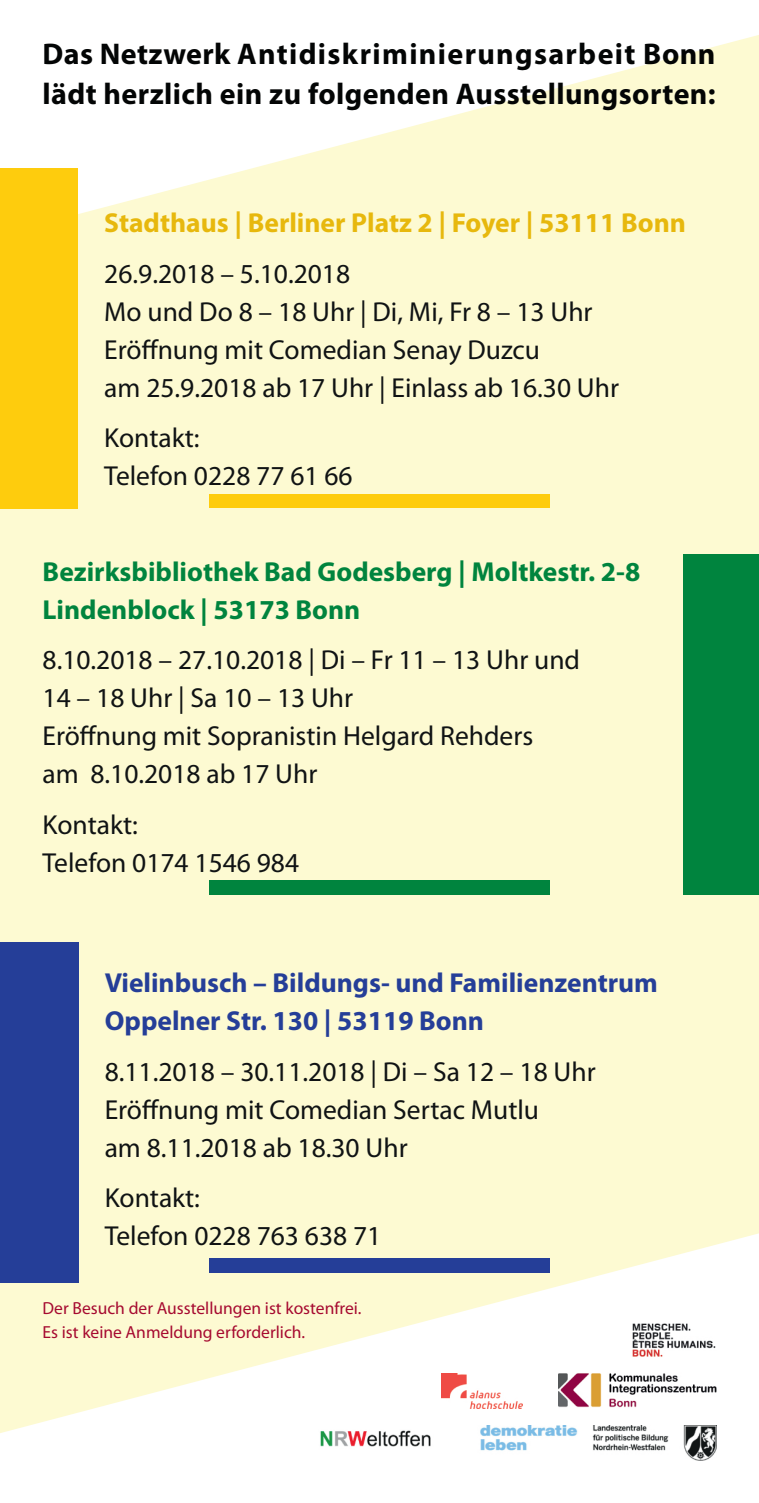
<style>
.page{position:relative;width:759px;height:1503px;background:#fff}
.page>*{position:absolute;margin:0;border:0;box-sizing:border-box;transform-origin:0 0}
.t1{font:700 30px/40.2px "Myriad Pro";letter-spacing:.015em;color:#030505}
.t2{font:27.5px/38px "Myriad Pro";color:#101314}
.t3{font:700 27.5px/38px "Myriad Pro";color:#253e98}
.t4{font:700 27.5px/38px "Myriad Pro";color:#00843e}
.t5{font:700 27.5px "Myriad Pro";color:#e7b80d}
.t6{font:17.5px/24.2px "Myriad Pro";color:#a60a30}
</style>
<div class="page">
<img style="left:0;top:35px;width:758px;height:1399px">
<div style="left:0;top:168px;width:78px;height:340px;background:#fecc0d"></div>
<div style="left:209px;top:494px;width:340px;height:14px;background:#fecc0d"></div>
<div style="left:683px;top:554px;width:75px;height:340px;background:#00843e"></div>
<div style="left:209px;top:880px;width:340px;height:14px;background:#00843e"></div>
<div style="left:0;top:942px;width:78px;height:340px;background:#253e98"></div>
<div style="left:209px;top:1258px;width:340px;height:14px;background:#253e98"></div>
<img style="left:319px;top:1425px;width:397px;height:35px">
<img style="left:441px;top:1372px;width:81px;height:36px">
<img style="left:558px;top:1372px;width:158px;height:36px">
<img style="left:630px;top:1322px;width:86px;height:35px">
<p class="t1" style="left:43px;top:36px;width:674px">Das Netzwerk Antidiskriminierungsarbeit Bonn lädt herzlich ein zu folgenden Ausstellungsorten:</p>
<p class="t5" style="left:104px;top:211px;width:583px">Stadthaus | Berliner Platz 2 | Foyer | 53111 Bonn</p>
<p class="t2" style="left:104px;top:257px;width:516px">26.9.2018 – 5.10.2018<br>Mo und Do 8 – 18 Uhr | Di, Mi, Fr 8 – 13 Uhr Eröffnung mit Comedian Senay Duzcu<br>am 25.9.2018 ab 17 Uhr | Einlass ab 16.30 Uhr</p>
<p class="t2" style="left:104px;top:421px;width:250px">Kontakt:<br>Telefon 0228 77 61 66</p>
<p class="t4" style="left:43px;top:555px;width:599px">Bezirksbibliothek Bad Godesberg | Moltkestr. 2-8<br>Lindenblock | 53173 Bonn</p>
<p class="t2" style="left:43px;top:643px;width:539px">8.10.2018 – 27.10.2018 | Di – Fr 11 – 13 Uhr und<br>14–18Uhr|Sa10–13Uhr<br>Eröffnung mit Sopranistin Helgard Rehders<br>am 8.10.2018 ab 17 Uhr</p>
<p class="t2" style="left:43px;top:807px;width:258px">Kontakt:<br>Telefon 0174 1546 984</p>
<p class="t3" style="left:105px;top:966px;width:554px">Vielinbusch – Bildungs- und Familienzentrum<br>Oppelner Str. 130 | 53119 Bonn</p>
<p class="t2" style="left:105px;top:1054px;width:492px">8.11.2018 – 30.11.2018 | Di – Sa 12 – 18 Uhr<br>Eröffnung mit Comedian Sertac Mutlu<br>am 8.11.2018 ab 18.30 Uhr</p>
<p class="t2" style="left:105px;top:1181px;width:278px">Kontakt:<br>Telefon 0228 763 638 71</p>
<p class="t6" style="left:43px;top:1297px;width:320px">Der Besuch der Ausstellungen ist kostenfrei.<br>Es ist keine Anmeldung erforderlich.</p>
</div>
